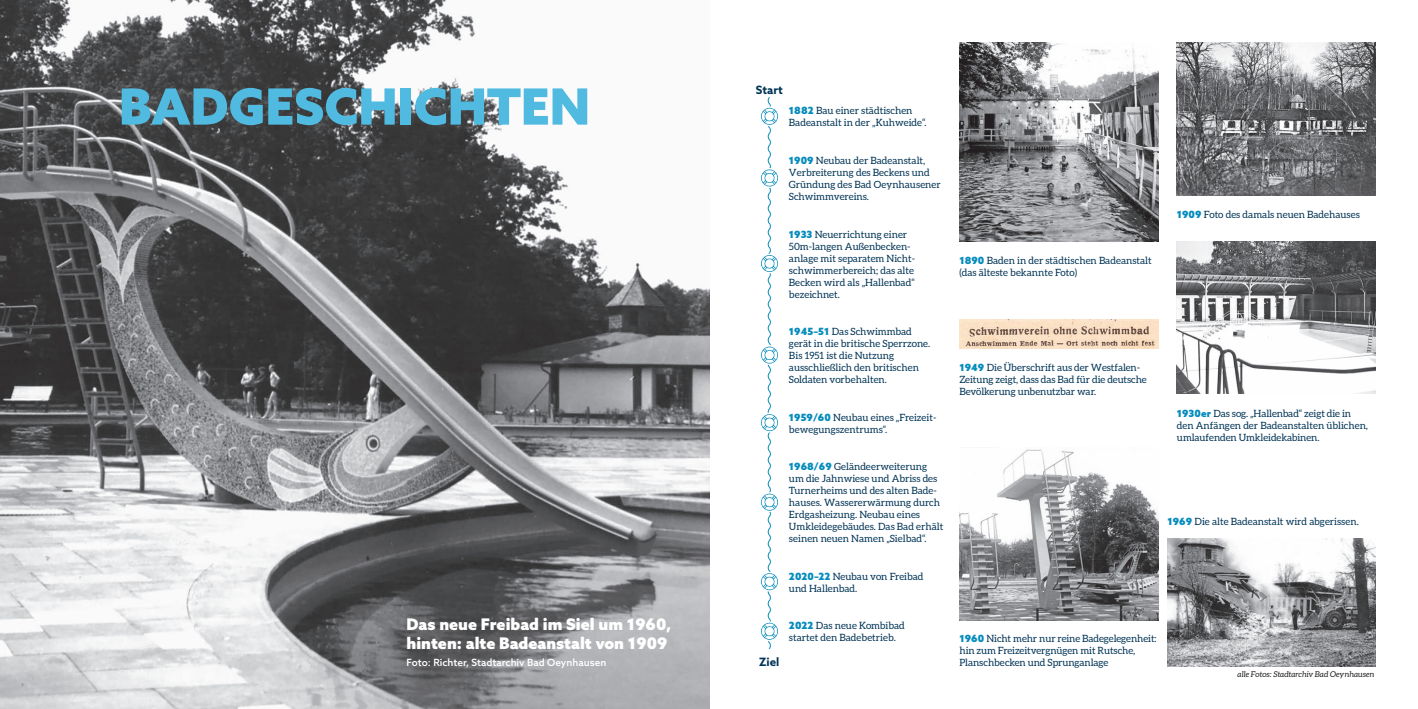
<style>
.page{position:relative;width:1418px;height:709px;background:#fff}
.page>*{position:absolute;margin:0;border:0;box-sizing:border-box;transform-origin:0 0}
.t1{font:900 50px "Azo Sans";color:#50bae0}
.t2{font:900 16px/19.2px "Azo Sans";color:#fff}
.t3{font:700 11.5px "Azo Sans";color:#003456}
.t4{font:10px/12px "Aleo";color:#003456}
.t5{font:500 10px "Azo Sans";color:#fff}
.t6{font:italic 8px "Aleo";color:#231f20}
.s1{font-family:"Azo Sans";font-weight:900;color:#068cbc}
</style>
<div class="page">
<img style="left:0;top:0;width:709px;height:709px">
<img style="left:1167px;top:539px;width:208px;height:127px">
<svg style="left:761px;top:97px;width:17px;height:552px"></svg>
<img style="left:959px;top:43px;width:198px;height:198px">
<img style="left:1176px;top:43px;width:199px;height:153px">
<img style="left:1176px;top:241px;width:199px;height:153px">
<img style="left:959px;top:449px;width:198px;height:171px">
<img style="left:959px;top:320px;width:198px;height:28px">
<h1 class="t1" style="left:119px;top:73px;width:472px">BADGESCHICHTEN</h1>
<h2 class="t2" style="left:406px;top:614px;width:266px">Das neue Freibad im Siel um 1960, hinten: alte Badeanstalt von 1909</h2>
<p class="t5" style="left:406px;top:656px;width:201px">Foto: Richter, Stadtarchiv Bad Oeynhausen</p>
<p class="t3" style="left:755px;top:82px;width:28px">Start</p>
<p class="t4" style="left:789px;top:105px;width:139px"><span class="s1">1882</span> Bau einer städtischen<br>Badeanstalt in der „Kuhweide“.</p>
<p class="t4" style="left:789px;top:154px;width:153px"><span class="s1">1909</span> Neubau der Badeanstalt,<br>Verbreiterung des Beckens und<br>Gründung des Bad Oeynhausener<br>Schwimmvereins.</p>
<p class="t3" style="left:759px;top:654px;width:22px">Ziel</p>
<p class="t4" style="left:789px;top:228px;width:128px"><span class="s1">1933</span> Neuerrichtung einer<br>50m-langen Außenbecken&shy;anlage mit separatem Nicht&shy;schwimmerbereich; das alte<br>Becken wird als „Hallenbad“ bezeichnet.</p>
<p class="t4" style="left:789px;top:325px;width:143px"><span class="s1">1945–51</span> Das Schwimmbad gerät in die britische Sperrzone.<br>Bis 1951 ist die Nutzung ausschließlich den britischen<br>Soldaten vorbehalten.</p>
<p class="t4" style="left:789px;top:411px;width:149px"><span class="s1">1959/60</span> Neubau eines „Freizeit&shy;bewegungszentrums“.</p>
<p class="t4" style="left:789px;top:460px;width:156px"><span class="s1">1968/69</span> Geländeerweiterung um die Jahnwiese und Abriss des<br>Turnerheims und des alten Bade&shy;hauses. Wassererwärmung durch<br>Erdgasheizung. Neubau eines<br>Umkleidegebäudes. Das Bad erhält seinen neuen Namen „Sielbad“.</p>
<p class="t4" style="left:789px;top:570px;width:136px"><span class="s1">2020–22</span> Neubau von Freibad und Hallenbad.</p>
<p class="t4" style="left:789px;top:619px;width:117px"><span class="s1">2022</span> Das neue Kombibad startet den Badebetrieb.</p>
<p class="t4" style="left:959px;top:254px;width:194px"><span class="s1">1890</span> Baden in der städtischen Badeanstalt (das älteste bekannte Foto)</p>
<p class="t4" style="left:1176px;top:208px;width:184px"><span class="s1">1909</span> Foto des damals neuen Badehauses</p>
<p class="t4" style="left:959px;top:361px;width:189px"><span class="s1">1949</span> Die Überschrift aus der Westfalen-<br>Zeitung zeigt, dass das Bad für die deutsche<br>Bevölkerung unbenutzbar war.</p>
<p class="t4" style="left:1176px;top:407px;width:192px"><span class="s1">1930er</span> Das sog. „Hallenbad“ zeigt die in den Anfängen der Badeanstalten üblichen, umlaufenden Umkleidekabinen.</p>
<p class="t4" style="left:1167px;top:515px;width:193px"><span class="s1">1969</span> Die alte Badeanstalt wird abgerissen.</p>
<p class="t4" style="left:959px;top:632px;width:199px"><span class="s1">1960</span> Nicht mehr nur reine Badegelegenheit: hin zum Freizeitvergnügen mit Rutsche,<br>Planschbecken und Sprunganlage</p>
<p class="t6" style="left:1237px;top:670px;width:138px">alle Fotos: Stadtarchiv Bad Oeynhausen</p>
</div>
